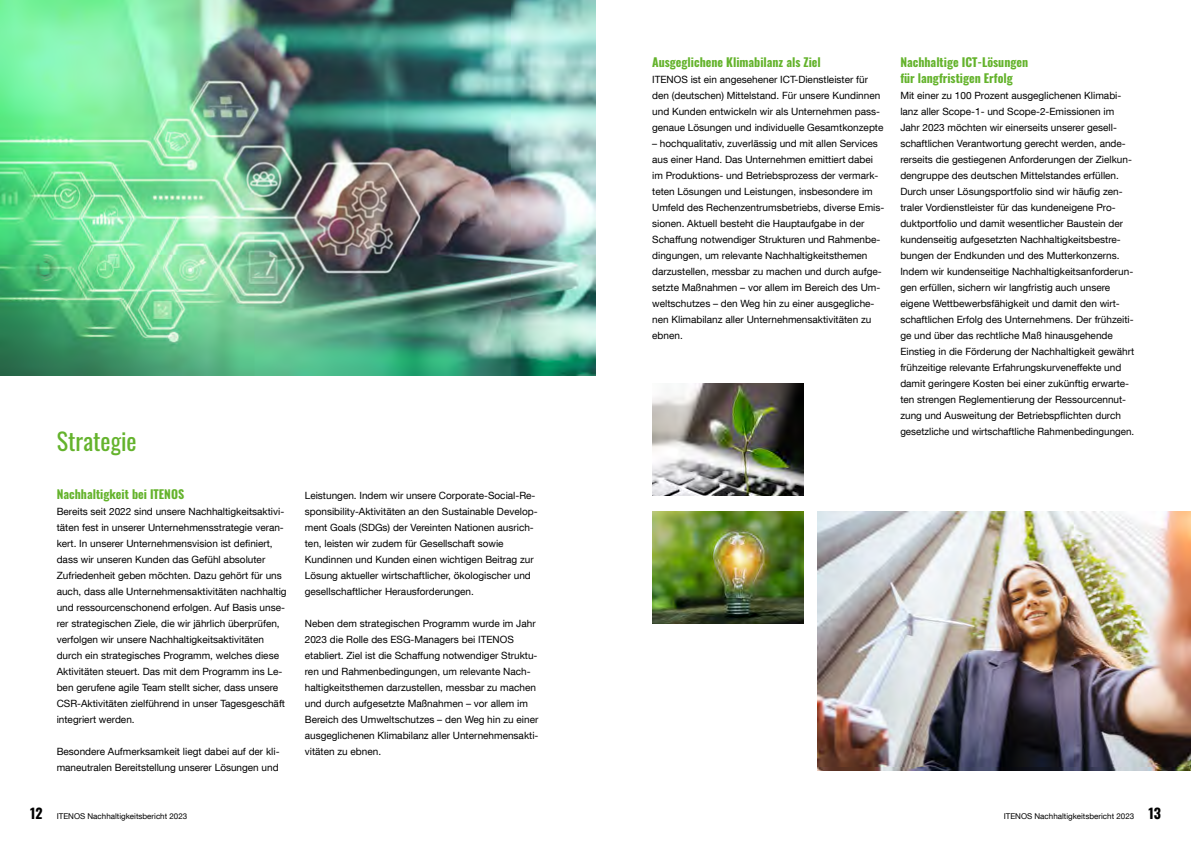
<style>
.page{position:relative;width:1191px;height:842px;background:#fff}
.page>*{position:absolute;margin:0;border:0;box-sizing:border-box;transform-origin:0 0}
.Headline_Innenseite_gruen{font:24px "Oswald";color:#64b32c}
.Headline_Fliesstext_gruen{font:700 12px "Oswald";color:#64b32c}
.Fließtext_Flattersatz_schwarz{font:10px/16px "Helvetica Neue LT Com";color:#000}
.t1{font:8px "Helvetica Neue LT Com";color:#000}
.s1{font-family:"Oswald";font-weight:700;font-size:14px}
</style>
<div class="page">
<img style="left:0;top:0;width:595px;height:376px">
<img style="left:817px;top:511px;width:374px;height:260px">
<img style="left:652px;top:384px;width:151px;height:112px">
<img style="left:652px;top:511px;width:151px;height:112px">
<p class="Headline_Innenseite_gruen" style="left:57px;top:420px;width:82px">Strategie</p>
<p class="Headline_Fliesstext_gruen" style="left:57px;top:488px;width:129px">Nachhaltigkeit bei ITENOS</p>
<p class="Fließtext_Flattersatz_schwarz" style="left:57px;top:503px;width:231px">Bereits seit 2022 sind unsere Nachhaltigkeitsaktivi&shy;täten fest in unserer Unternehmensstrategie veran&shy;kert. In unserer Unternehmensvision ist definiert, dass wir unseren Kunden das Gefühl absoluter Zufriedenheit geben möchten. Dazu gehört für uns auch, dass alle Unternehmensaktivitäten nachhaltig und ressourcenschonend erfolgen. Auf Basis unse&shy;rer strategischen Ziele, die wir jährlich überprüfen, verfolgen wir unsere Nachhaltigkeitsaktivitäten durch ein strategisches Programm, welches diese Aktivitäten steuert. Das mit dem Programm ins Le&shy;ben gerufene agile Team stellt sicher, dass unsere CSR-Aktivitäten zielführend in unser Tagesgeschäft integriert werden.</p>
<p class="Fließtext_Flattersatz_schwarz" style="left:57px;top:743px;width:224px">Besondere Aufmerksamkeit liegt dabei auf der kli&shy;maneutralen Bereitstellung unserer Lösungen und</p>
<p class="Fließtext_Flattersatz_schwarz" style="left:305px;top:487px;width:234px">Leistungen. Indem wir unsere Corporate-Social-Re&shy;sponsibility-Aktivitäten an den Sustainable Develop&shy;ment Goals (SDGs) der Vereinten Nationen ausrich&shy;ten, leisten wir zudem für Gesellschaft sowie Kundinnen und Kunden einen wichtigen Beitrag zur Lösung aktueller wirtschaftlicher, ökologischer und gesellschaftlicher Herausforderungen.</p>
<p class="Fließtext_Flattersatz_schwarz" style="left:305px;top:615px;width:235px">Neben dem strategischen Programm wurde im Jahr 2023 die Rolle des ESG-Managers bei ITENOS etabliert. Ziel ist die Schaffung notwendiger Struktu&shy;ren und Rahmenbedingungen, um relevante Nach&shy;haltigkeitsthemen darzustellen, messbar zu machen und durch aufgesetzte Maßnahmen – vor allem im Bereich des Umweltschutzes – den Weg hin zu einer ausgeglichenen Klimabilanz aller Unternehmensakti&shy;vitäten zu ebnen.</p>
<p class="Headline_Fliesstext_gruen" style="left:652px;top:56px;width:170px">Ausgeglichene Klimabilanz als Ziel</p>
<p class="Fließtext_Flattersatz_schwarz" style="left:652px;top:71px;width:233px">ITENOS ist ein angesehener ICT-Dienstleister für den (deutschen) Mittelstand. Für unsere Kundinnen und Kunden entwickeln wir als Unternehmen pass&shy;genaue Lösungen und individuelle Gesamtkonzepte</p>
<p class="Fließtext_Flattersatz_schwarz" style="left:652px;top:135px;width:234px">– hochqualitativ, zuverlässig und mit allen Services aus einer Hand. Das Unternehmen emittiert dabei im Produktions- und Betriebsprozess der vermark&shy;teten Lösungen und Leistungen, insbesondere im Umfeld des Rechenzentrumsbetriebs, diverse Emis&shy;sionen. Aktuell besteht die Hauptaufgabe in der Schaffung notwendiger Strukturen und Rahmenbe&shy;dingungen, um relevante Nachhaltigkeitsthemen darzustellen, messbar zu machen und durch aufge&shy;setzte Maßnahmen – vor allem im Bereich des Um&shy;weltschutzes – den Weg hin zu einer ausgegliche&shy;nen Klimabilanz aller Unternehmensaktivitäten zu ebnen.</p>
<p class="Headline_Fliesstext_gruen" style="left:900px;top:56px;width:129px">Nachhaltige ICT-Lösungen</p>
<p class="Headline_Fliesstext_gruen" style="left:900px;top:72px;width:114px">für langfristigen Erfolg</p>
<p class="Fließtext_Flattersatz_schwarz" style="left:900px;top:87px;width:233px">Mit einer zu 100 Prozent ausgeglichenen Klimabi&shy;lanz aller Scope-1- und Scope-2-Emissionen im Jahr 2023 möchten wir einerseits unserer gesell&shy;schaftlichen Verantwortung gerecht werden, ande&shy;rerseits die gestiegenen Anforderungen der Zielkun&shy;dengruppe des deutschen Mittelstandes erfüllen.</p>
<p class="Fließtext_Flattersatz_schwarz" style="left:900px;top:183px;width:235px">Durch unser Lösungsportfolio sind wir häufig zen&shy;traler Vordienstleister für das kundeneigene Pro&shy;duktportfolio und damit wesentlicher Baustein der kundenseitig aufgesetzten Nachhaltigkeitsbestre&shy;bungen der Endkunden und des Mutterkonzerns.<br>Indem wir kundenseitige Nachhaltigkeitsanforderun&shy;gen erfüllen, sichern wir langfristig auch unsere eigene Wettbewerbsfähigkeit und damit den wirt&shy;schaftlichen Erfolg des Unternehmens. Der frühzeiti&shy;ge und über das rechtliche Maß hinausgehende Einstieg in die Förderung der Nachhaltigkeit gewährt frühzeitige relevante Erfahrungskurveneffekte und damit geringere Kosten bei einer zukünftig erwarte&shy;ten strengen Reglementierung der Ressourcennut&shy;zung und Ausweitung der Betriebspflichten durch gesetzliche und wirtschaftliche Rahmenbedingungen.</p>
<p class="t1" style="left:30px;top:811px;width:159px"><span class="s1">12</span> ITENOS Nachhaltigkeitsbericht 2023</p>
<p class="t1" style="left:1003px;top:811px;width:159px">ITENOS Nachhaltigkeitsbericht 2023 <span class="s1">13</span></p>
</div>
